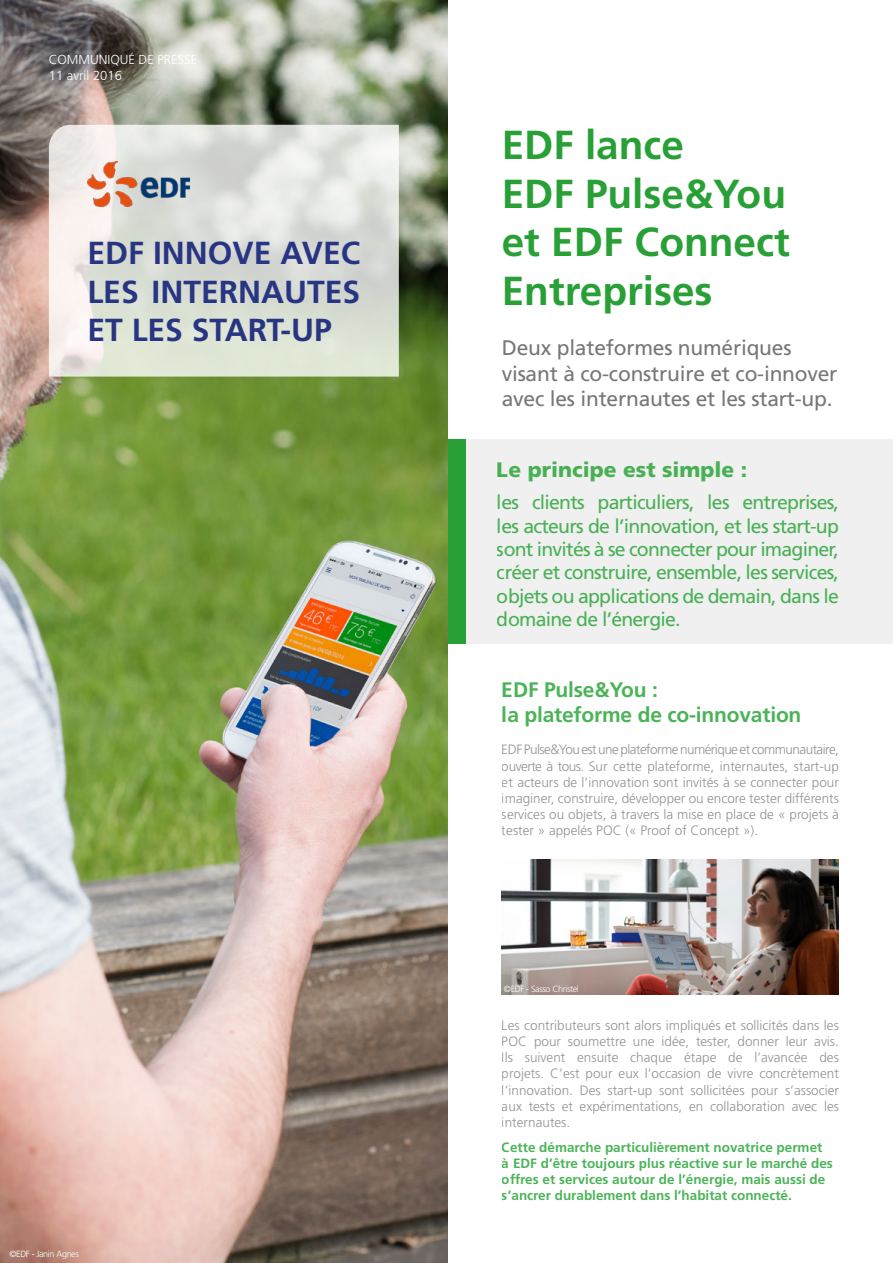
<style>
.page{position:relative;width:893px;height:1263px;background:#fff}
.page>*{position:absolute;margin:0;border:0;box-sizing:border-box;transform-origin:0 0}
.t1{font:700 40.5px/48.6px "Frutiger";color:#28a036}
.t2{font:700 31.8px/38.2px "Frutiger";color:#283583;text-align:justify}
.t3{font:21px/25.2px "Frutiger";letter-spacing:-.01em;color:#777776}
.t4{font:700 21px/25.2px "Frutiger";letter-spacing:-.01em;color:#1fa12e}
.t5{font:900 21px "Frutiger";color:#1fa12e}
.t6{font:19.5px/23.4px "Frutiger";letter-spacing:-.04em;color:#1fa12e;text-align:justify}
.t7{font:300 13.5px/16.2px "Frutiger";color:#777776;text-align:justify}
.t8{font:700 13.5px/16.2px "Frutiger";color:#1fa12e}
.t9{font:300 13.05px/15.6px "Frutiger";color:#fff}
.t10{font:300 9px "Frutiger";letter-spacing:-.04em;color:#fff}
</style>
<div class="page">
<div style="left:446px;top:439px;width:447px;height:205px;background:#f0f0f0"></div>
<div style="left:448px;top:439px;width:18px;height:205px;background:#28a036"></div>
<img style="left:502px;top:859px;width:337px;height:135px">
<img style="left:0;top:0;width:448px;height:1263px">
<svg style="left:49px;top:125px;width:350px;height:252px;background:#dfe2da"></svg>
<img style="left:87px;top:162px;width:103px;height:44px">
<p class="t9" style="left:49px;top:52px;width:150px">COMMUNIQUÉ DE PRESSE<br>11 avril 2016</p>
<h2 class="t2" style="left:87px;top:234px;width:274px">EDF INNOVE AVEC LES INTERNAUTES ET LES START-UP</h2>
<p class="t10" style="left:9px;top:1249px;width:71px">©EDF - Janin Agnes</p>
<h1 class="t1" style="left:502px;top:120px;width:290px">EDF lance<br>EDF Pulse&amp;You et EDF Connect<br>Entreprises</h1>
<h3 class="t3" style="left:502px;top:335px;width:337px">Deux plateformes numériques visant à co-construire et co-innover avec les internautes et les start-up.</h3>
<h3 class="t5" style="left:497px;top:457px;width:252px">Le principe est simple :</h3>
<p class="t6" style="left:497px;top:490px;width:344px">les clients particuliers, les entreprises, les acteurs de l’innovation, et les start-up sont invités à se connecter pour imaginer, créer et construire, ensemble, les services, objets ou applications de demain, dans le domaine de l’énergie.</p>
<h3 class="t4" style="left:502px;top:677px;width:301px">EDF Pulse&amp;You :<br>la plateforme de co-innovation</h3>
<p class="t7" style="left:502px;top:741px;width:339px">EDF Pulse&amp;You est une plateforme numérique et communautaire, ouverte à tous. Sur cette plateforme, internautes, start-up et acteurs de l’innovation sont invités à se connecter pour imaginer, construire, développer ou encore tester différents services ou objets, à travers la mise en place de « projets à tester » appelés POC (« Proof of Concept »).</p>
<p class="t10" style="left:504px;top:984px;width:77px">©EDF - Sasso Christel</p>
<p class="t7" style="left:502px;top:1017px;width:339px">Les contributeurs sont alors impliqués et sollicités dans les POC pour soumettre une idée, tester, donner leur avis.<br>Ils suivent ensuite chaque étape de l’avancée des projets. C’est pour eux l’occasion de vivre concrètement l’innovation. Des start-up sont sollicitées pour s’associer aux tests et expérimentations, en collaboration avec les internautes.</p>
<p class="t8" style="left:502px;top:1139px;width:333px">Cette démarche particulièrement novatrice permet à EDF d’être toujours plus réactive sur le marché des offres et services autour de l’énergie, mais aussi de s’ancrer durablement dans l’habitat connecté.</p>
</div>
